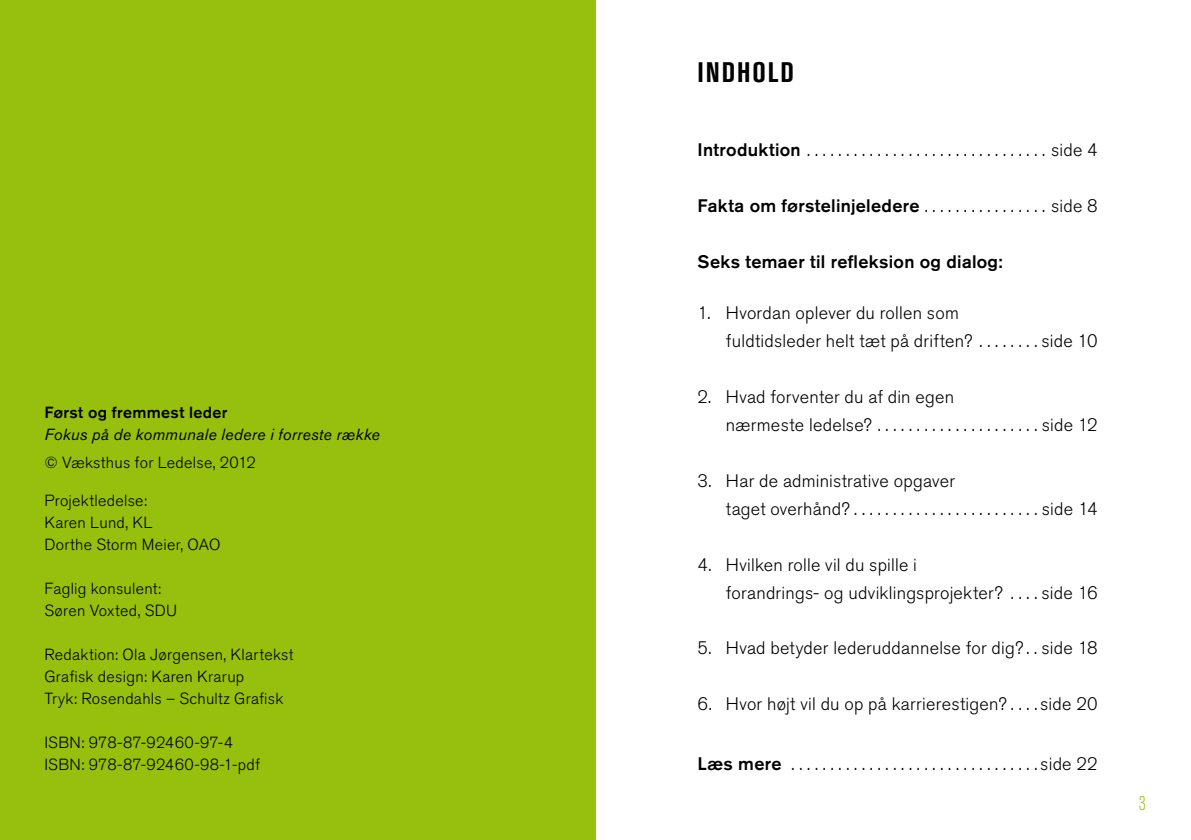
<style>
.page{position:relative;width:1191px;height:840px;background:#fff}
.page>*{position:absolute;margin:0;border:0;box-sizing:border-box;transform-origin:0 0}
.t1{font:700 condensed 28px "Akzidenz Grotesk BE";letter-spacing:.07em;color:#000}
.t2{font:300 condensed 20px "Akzidenz Grotesk BE";color:#97bf0d}
.t3{font:300 18px/28px "Akzidenz Grotesk BE";letter-spacing:.015em;color:#000}
.t4{font:500 18px "Akzidenz Grotesk BE";letter-spacing:.015em;color:#000}
.t5{font:300 16px/22px "Akzidenz Grotesk BE";letter-spacing:.02em;color:#000}
.t6{font:italic 16px "Akzidenz Grotesk BE";letter-spacing:.02em;color:#000}
.t7{font:500 16px "Akzidenz Grotesk BE";letter-spacing:.02em;color:#000}
.s1{font-weight:500}
.s2{font-weight:300}
</style>
<div class="page">
<div style="left:0;top:0;width:595px;height:839px;background:#97bf0d"></div>
<p class="t7" style="left:44px;top:402px;width:185px">Først og fremmest leder</p>
<p class="t6" style="left:44px;top:424px;width:337px">Fokus på de kommunale ledere i forreste række</p>
<p class="t5" style="left:44px;top:451px;width:213px">© Væksthus for Ledelse, 2012</p>
<p class="t5" style="left:44px;top:489px;width:178px">Projektledelse:<br>Karen Lund, KL<br>Dorthe Storm Meier, OAO</p>
<p class="t5" style="left:44px;top:577px;width:134px">Faglig konsulent:<br>Søren Voxted, SDU</p>
<p class="t5" style="left:44px;top:643px;width:251px">Redaktion: Ola Jørgensen, Klartekst<br>Grafisk design: Karen Krarup<br>Tryk: Rosendahls – Schultz Grafisk</p>
<p class="t5" style="left:44px;top:731px;width:217px">ISBN: 978-87-92460-97-4<br>ISBN: 978-87-92460-98-1-pdf</p>
<h1 class="t1" style="left:697px;top:56px;width:98px">Indhold</h1>
<p class="t3" style="left:697px;top:136px;width:402px"><span class="s1">Introduktion</span> . . . . . . . . . . . . . . . . . . . . . . . . . . . . . . . side 4</p>
<p class="t4" style="left:697px;top:194px;width:402px">Fakta om førstelinjeledere <span class="s2">. . . . . . . . . . . . . . . . side 8</span></p>
<p class="t4" style="left:697px;top:250px;width:307px">Seks temaer til refleksion og dialog:</p>
<p class="t3" style="left:726px;top:299px;width:373px;text-indent:-28px">1. Hvordan oplever du rollen som<br>fuldtidsleder helt tæt på driften? . . . . . . . side 10</p>
<p class="t3" style="left:726px;top:383px;width:373px;text-indent:-28px">2. Hvad forventer du af din egen<br>nærmeste ledelse? . . . . . . . . . . . . . . . . . . . . side 12</p>
<p class="t3" style="left:726px;top:467px;width:373px;text-indent:-28px">3. Har de administrative opgaver<br>taget overhånd? . . . . . . . . . . . . . . . . . . . . . . . side 14</p>
<p class="t3" style="left:726px;top:550px;width:373px;text-indent:-28px">4. Hvilken rolle vil du spille i<br>forandrings- og udviklingsprojekter? . . . side 16</p>
<p class="t3" style="left:697px;top:634px;width:402px">5. Hvad betyder lederuddannelse for dig? . side 18</p>
<p class="t3" style="left:697px;top:690px;width:401px">6. Hvor højt vil du op på karrierestigen? . . . side 20</p>
<p class="t3" style="left:697px;top:749px;width:402px"><span class="s1">Læs mere</span> . . . . . . . . . . . . . . . . . . . . . . . . . . . . . . . side 22</p>
<p class="t2" style="left:1138px;top:791px;width:9px">3</p>
</div>
